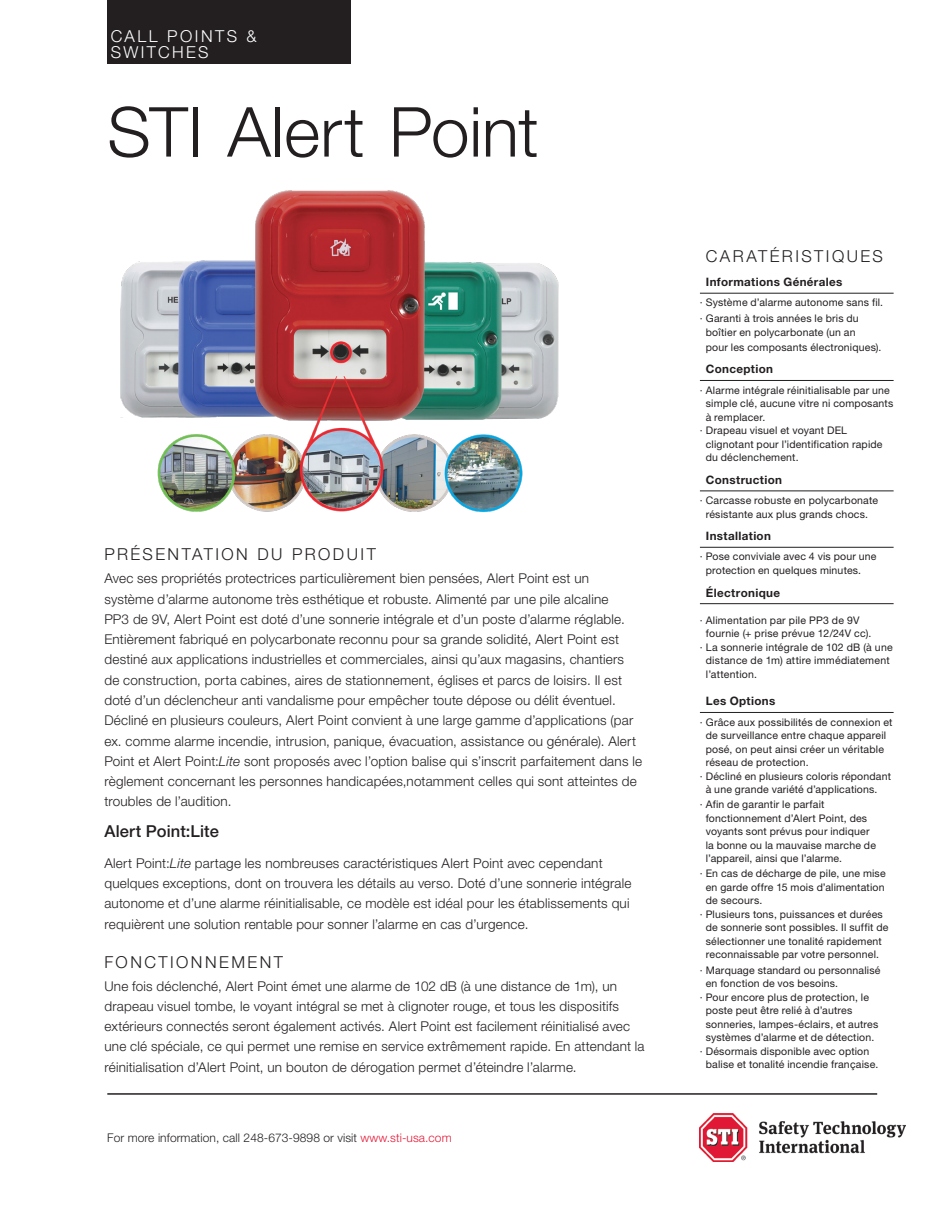
<style>
.page{position:relative;width:944px;height:1214px;background:#fff}
.page>*{position:absolute;margin:0;border:0;box-sizing:border-box;transform-origin:0 0}
.head_1{font:300 69px "Helvetica Neue LT Std";color:#231f20}
.head_3{font:300 16.5px "Helvetica Neue LT Std";letter-spacing:.15em;color:#231f20}
.head_3-2{font:300 16.5px/16.5px "Helvetica Neue LT Std";letter-spacing:.15em;color:#fff}
.text_1{font:500 16.5px "Helvetica Neue LT Std";letter-spacing:.005em;color:#231f20}
.t1{font:16.5px "Helvetica Neue LT Std";letter-spacing:.15em;color:#fff}
.t2{font:300 14.25px "Helvetica Neue LT Std";letter-spacing:.015em;color:#231f20}
.text_1-2{font:300 13.5px/20.2px "Helvetica Neue LT Std";letter-spacing:.015em;color:#231f20}
.t3{font:300 12px "Helvetica Neue LT Std";letter-spacing:.005em;color:#231f20}
.head4_sidebar{font:700 11.7px "Helvetica Neue LT Std";letter-spacing:.03em;color:#231f20}
.sidebar_bullet{font:10.5px/13.5px "Helvetica Neue LT Std";letter-spacing:.02em;color:#231f20}
.head4_sidebar-2{font:10.5px "Helvetica Neue LT Std";letter-spacing:.025em;color:#231f20}
.s1{font-style:italic}
.s2{color:#e51836}
</style>
<div class="page">
<hr style="left:107px;top:1093px;width:770px;height:1px;background:#231f20">
<hr style="left:700px;top:293px;width:193px;height:1px;background:#231f20">
<hr style="left:700px;top:380px;width:193px;height:1px;background:#231f20">
<hr style="left:700px;top:490px;width:193px;height:1px;background:#231f20">
<hr style="left:700px;top:547px;width:193px;height:1px;background:#231f20">
<hr style="left:700px;top:603px;width:193px;height:1px;background:#231f20">
<hr style="left:700px;top:712px;width:193px;height:1px;background:#231f20">
<img style="left:120px;top:190px;width:439px;height:322px">
<div style="left:107px;top:0;width:243px;height:64px;background:#231f20"></div>
<img style="left:700px;top:1113px;width:205px;height:48px">
<p class="head_3-2" style="left:111px;top:17px;width:147px">CALL POINTS &amp;<br>SWITCHES</p>
<p class="t1" style="left:121px;top:25px;width:161px">FIRE PRODUCTS</p>
<p class="head_3-2" style="left:111px;top:27px;width:147px">CALL POINTS &amp;<br>SWITCHES</p>
<p class="head_1" style="left:107px;top:90px;width:433px">STI Alert Point</p>
<p class="head_3" style="left:104px;top:544px;width:273px">PRÉSENTATION DU PRODUIT</p>
<p class="text_1-2" style="left:104px;top:568px;width:539px">Avec ses propriétés protectrices particulièrement bien pensées, Alert Point est un<br>système d’alarme autonome très esthétique et robuste. Alimenté par une pile alcaline<br>PP3 de 9V, Alert Point est doté d’une sonnerie intégrale et d’un poste d’alarme réglable.<br>Entièrement fabriqué en polycarbonate reconnu pour sa grande solidité, Alert Point est destiné aux applications industrielles et commerciales, ainsi qu’aux magasins, chantiers de construction, porta cabines, aires de stationnement, églises et parcs de loisirs. Il est doté d’un déclencheur anti vandalisme pour empêcher toute dépose ou délit éventuel.<br>Décliné en plusieurs couleurs, Alert Point convient à une large gamme d’applications (par ex. comme alarme incendie, intrusion, panique, évacuation, assistance ou générale). Alert Point et Alert Point:<span class="s1">Lite</span> sont proposés avec l’option balise qui s’inscrit parfaitement dans le règlement concernant les personnes handicapées,notamment celles qui sont atteintes de troubles de l’audition.</p>
<p class="text_1" style="left:104px;top:821px;width:116px">Alert Point:Lite</p>
<p class="text_1-2" style="left:104px;top:852px;width:528px">Alert Point:<span class="s1">Lite</span> partage les nombreuses caractéristiques Alert Point avec cependant quelques exceptions, dont on trouvera les détails au verso. Doté d’une sonnerie intégrale autonome et d’une alarme réinitialisable, ce modèle est idéal pour les établissements qui requièrent une solution rentable pour sonner l’alarme en cas d’urgence.</p>
<p class="head_3" style="left:104px;top:951px;width:180px">FONCTIONNEMENT</p>
<p class="text_1-2" style="left:104px;top:975px;width:541px">Une fois déclenché, Alert Point émet une alarme de 102 dB (à une distance de 1m), un drapeau visuel tombe, le voyant intégral se met à clignoter rouge, et tous les dispositifs extérieurs connectés seront également activés. Alert Point est facilement réinitialisé avec une clé spéciale, ce qui permet une remise en service extrêmement rapide. En attendant la réinitialisation d’Alert Point, un bouton de dérogation permet d’éteindre l’alarme.</p>
<p class="t3" style="left:107px;top:1130px;width:346px">For more information, call 248-673-9898 or visit <span class="s2">www.sti-usa.com</span></p>
<p class="t2" style="left:196px;top:1130px;width:450px">For more information, call +44 (0) 1527 520 or visit <span class="s2">www.sti-europe.com</span></p>
<p class="head_3" style="left:706px;top:246px;width:179px">CARATÉRISTIQUES</p>
<p class="head4_sidebar" style="left:706px;top:275px;width:138px">Informations Générales</p>
<p class="sidebar_bullet" style="left:700px;top:296px;width:185px">· Système d’alarme autonome sans fil.</p>
<p class="sidebar_bullet" style="left:705px;top:311px;width:177px;line-height:14.2px;text-indent:-6px">· Garanti à trois années le bris du boîtier en polycarbonate (un an<br>pour les composants électroniques).</p>
<p class="head4_sidebar" style="left:706px;top:362px;width:69px">Conception</p>
<p class="sidebar_bullet" style="left:700px;top:383px;width:191px">· Alarme intégrale réinitialisable par une</p>
<p class="sidebar_bullet" style="left:705px;top:396px;width:189px">simple clé, aucune vitre ni composants</p>
<p class="sidebar_bullet" style="left:705px;top:410px;width:61px">à remplacer.</p>
<p class="sidebar_bullet" style="left:700px;top:423px;width:149px">· Drapeau visuel et voyant DEL</p>
<p class="sidebar_bullet" style="left:705px;top:437px;width:178px">clignotant pour l’identification rapide</p>
<p class="sidebar_bullet" style="left:705px;top:450px;width:94px">du déclenchement.</p>
<p class="head4_sidebar" style="left:706px;top:472px;width:78px">Construction</p>
<p class="sidebar_bullet" style="left:700px;top:493px;width:180px;text-align:center">· Carcasse robuste en polycarbonate résistante aux plus grands chocs.</p>
<p class="head4_sidebar" style="left:706px;top:529px;width:67px">Installation</p>
<p class="sidebar_bullet" style="left:705px;top:550px;width:172px;text-indent:-6px">· Pose conviviale avec 4 vis pour une protection en quelques minutes.</p>
<p class="head4_sidebar" style="left:706px;top:585px;width:76px">Électronique</p>
<p class="head4_sidebar-2" style="left:700px;top:613px;width:161px">· Alimentation par pile PP3 de 9V</p>
<p class="head4_sidebar-2" style="left:706px;top:627px;width:167px">fournie (+ prise prévue 12/24V cc).</p>
<p class="head4_sidebar-2" style="left:700px;top:640px;width:194px">· La sonnerie intégrale de 102 dB (à une</p>
<p class="head4_sidebar-2" style="left:706px;top:654px;width:185px">distance de 1m) attire immédiatement</p>
<p class="head4_sidebar-2" style="left:706px;top:667px;width:53px">l’attention.</p>
<p class="head4_sidebar" style="left:706px;top:694px;width:71px">Les Options</p>
<p class="sidebar_bullet" style="left:700px;top:715px;width:194px">· Grâce aux possibilités de connexion et</p>
<p class="sidebar_bullet" style="left:705px;top:728px;width:182px">de surveillance entre chaque appareil</p>
<p class="sidebar_bullet" style="left:705px;top:742px;width:180px">posé, on peut ainsi créer un véritable</p>
<p class="sidebar_bullet" style="left:705px;top:755px;width:104px">réseau de protection.</p>
<p class="sidebar_bullet" style="left:700px;top:769px;width:193px">· Décliné en plusieurs coloris répondant</p>
<p class="sidebar_bullet" style="left:705px;top:782px;width:173px">à une grande variété d’applications.</p>
<p class="sidebar_bullet" style="left:705px;top:797px;width:172px;text-indent:-6px">· Afin de garantir le parfait fonctionnement d’Alert Point, des voyants sont prévus pour indiquer la bonne ou la mauvaise marche de l’appareil, ainsi que l’alarme.</p>
<p class="sidebar_bullet" style="left:700px;top:866px;width:187px">· En cas de décharge de pile, une mise</p>
<p class="sidebar_bullet" style="left:705px;top:880px;width:180px">en garde offre 15 mois d’alimentation</p>
<p class="sidebar_bullet" style="left:705px;top:893px;width:58px">de secours.</p>
<p class="sidebar_bullet" style="left:700px;top:907px;width:184px">· Plusieurs tons, puissances et durées</p>
<p class="sidebar_bullet" style="left:705px;top:920px;width:184px">de sonnerie sont possibles. Il suffit de</p>
<p class="sidebar_bullet" style="left:705px;top:934px;width:178px">sélectionner une tonalité rapidement</p>
<p class="sidebar_bullet" style="left:705px;top:947px;width:175px">reconnaissable par votre personnel.</p>
<p class="sidebar_bullet" style="left:700px;top:963px;width:182px">· Marquage standard ou personnalisé</p>
<p class="sidebar_bullet" style="left:705px;top:976px;width:134px">en fonction de vos besoins.</p>
<p class="sidebar_bullet" style="left:700px;top:990px;width:171px">· Pour encore plus de protection, le</p>
<p class="sidebar_bullet" style="left:705px;top:1003px;width:148px">poste peut être relié à d’autres</p>
<p class="sidebar_bullet" style="left:705px;top:1017px;width:174px">sonneries, lampes-éclairs, et autres</p>
<p class="sidebar_bullet" style="left:705px;top:1030px;width:170px">systèmes d’alarme et de détection.</p>
<p class="sidebar_bullet" style="left:700px;top:1044px;width:171px">· Désormais disponible avec option</p>
<p class="sidebar_bullet" style="left:705px;top:1057px;width:174px">balise et tonalité incendie française.</p>
</div>
